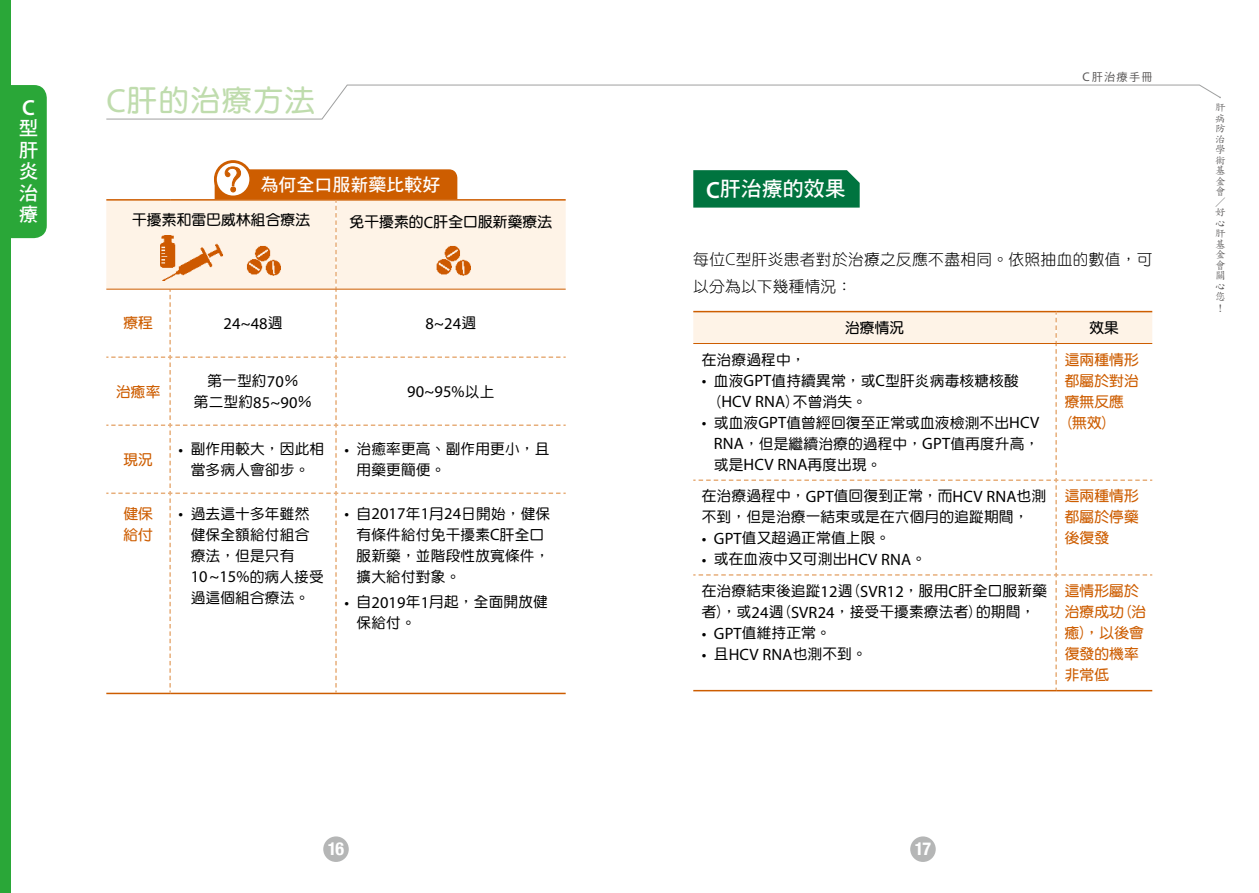
<style>
.page{position:relative;width:1259px;height:893px;background:#fff}
.page>*{position:absolute;margin:0;border:0;box-sizing:border-box;transform-origin:0 0}
.t1{font:30px "DF Yuan Std W7";letter-spacing:.05em;color:#bfdcad}
.t2{font:600 21.9px "Myriad Pro";color:#fff}
.t3{font:21px "DF Hei Std W7";color:#fff}
.t4{font:19.5px/21.5px "DF Hei Std W7";color:#fff;text-align:justify}
.t5{font:18px "DF Hei Std W7";color:#fff}
.t6{font:700 condensed 18px "Helvetica Neue";color:#fff}
.t7{font:16.5px "Myriad Pro";letter-spacing:.01em;color:#000}
.t8{font:15.75px/27px "DF Yuan Std W3";letter-spacing:.02em;color:#000}
.t9{font:14.7px/21px "DF Yuan Std W5";letter-spacing:.01em;color:#000}
.t10{font:14.7px/21px "DF Yuan Std W7";letter-spacing:.01em;color:#cd5d00}
.t11{font:14.7px "DF Yuan Std W7";letter-spacing:.01em;color:#000}
.t12{font:11.25px "DF Hei Std W5";letter-spacing:.1em;color:#595757}
.t13{font:10.5px/10.5px "DF Kai Shu Std W5";color:#595757;text-align:justify}
.s1{font-family:"Myriad Pro";font-size:33.6px}
.s2{font-family:"Myriad Pro";font-size:16.5px}
.s3{font-family:"DF Yuan Std W5";font-size:14.7px}
.s4{font-family:"Myriad Pro";font-weight:600;font-size:23.55px}
.s5{font-family:"Myriad Pro";font-size:12.6px}
.s6{font-family:"Myriad Pro";font-weight:300;font-size:17.7px}
</style>
<div class="page">
<div style="left:910px;top:836px;width:25px;height:26px;background:#b5b6b6;border-radius:50%"></div>
<div style="left:323px;top:836px;width:26px;height:26px;background:#b5b6b6;border-radius:50%"></div>
<div style="left:11px;top:85px;width:36px;height:153px;background:#2aa738"></div>
<div style="left:0;top:0;width:11px;height:893px;background:#2aa738"></div>
<svg style="left:106px;top:85px;width:1115px;height:34px"></svg>
<div style="left:693px;top:170px;width:166px;height:38px;background:#00743f"></div>
<hr style="left:693px;top:690px;width:363px;height:1px;background:#cd5d00">
<hr style="left:1056px;top:690px;width:96px;height:1px;background:#cd5d00">
<hr style="left:693px;top:311px;width:363px;height:1px;background:#cd5d00">
<hr style="left:1056px;top:311px;width:96px;height:1px;background:#cd5d00">
<svg style="left:693px;top:312px;width:459px;height:378px"></svg>
<hr style="left:693px;top:343px;width:363px;height:1px;background:#cd5d00">
<hr style="left:1056px;top:343px;width:96px;height:1px;background:#cd5d00">
<hr style="left:106px;top:693px;width:64px;height:1px;background:#cd5d00">
<hr style="left:170px;top:693px;width:166px;height:1px;background:#cd5d00">
<hr style="left:336px;top:693px;width:230px;height:1px;background:#cd5d00">
<svg style="left:215px;top:162px;width:36px;height:35px"></svg>
<div style="left:214px;top:160px;width:38px;height:38px;border:3px solid #cd5d00;border-radius:50%"></div>
<svg style="left:106px;top:167px;width:460px;height:526px"></svg>
<img style="left:160px;top:235px;width:120px;height:45px">
<img style="left:423px;top:235px;width:47px;height:45px">
<h2 class="t2" style="left:22px;top:93px;width:14px">C</h2>
<h3 class="t4" style="left:19px;top:117px;width:20px">型肝炎治療</h3>
<h1 class="t1" style="left:106px;top:84px;width:210px"><span class="s1">C</span>肝的治療方法</h1>
<p class="t5" style="left:261px;top:174px;width:181px">為何全口服新藥比較好</p>
<p class="t11" style="left:132px;top:212px;width:180px">干擾素和雷巴威林組合療法</p>
<p class="t11" style="left:349px;top:214px;width:204px">免干擾素的<span class="s2">C</span>肝全口服新藥療法</p>
<p class="t10" style="left:123px;top:312px;width:31px">療程</p>
<p class="t7" style="left:223px;top:313px;width:61px">24~48<span class="s3">週</span></p>
<p class="t7" style="left:425px;top:313px;width:52px">8~24<span class="s3">週</span></p>
<p class="t10" style="left:116px;top:380px;width:46px">治癒率</p>
<p class="t9" style="left:194px;top:370px;width:120px;text-align:center">第一型約<span class="s2">70</span>％<br>第二型約<span class="s2">85~90</span>％</p>
<p class="t7" style="left:407px;top:382px;width:89px">90~95%<span class="s3">以上</span></p>
<p class="t10" style="left:123px;top:448px;width:31px">現況</p>
<p class="t9" style="left:179px;top:438px;width:147px;text-align:center"><span class="s2">•</span> 副作用較大，因此相當多病人會卻步。</p>
<p class="t9" style="left:356px;top:438px;width:194px;text-indent:-12px"><span class="s2">•</span> 治癒率更高、副作用更小，且用藥更簡便。</p>
<p class="t10" style="left:123px;top:503px;width:31px">健保給付</p>
<p class="t9" style="left:191px;top:503px;width:120px;text-align:justify;text-indent:-12px"><span class="s2">•</span> 過去這十多年雖然健保全額給付組合療法，但是只有</p>
<p class="t7" style="left:191px;top:567px;width:135px">10~15%<span class="s3">的病人接受</span></p>
<p class="t9" style="left:191px;top:587px;width:120px">過這個組合療法。</p>
<p class="t9" style="left:356px;top:503px;width:195px;text-indent:-12px"><span class="s2">•</span> 自<span class="s2">2017</span>年<span class="s2">1</span>月<span class="s2">24</span>日開始，健保有條件給付免干擾素<span class="s2">C</span>肝全口服新藥，並階段性放寬條件，擴大給付對象。</p>
<p class="t9" style="left:356px;top:591px;width:193px;text-indent:-12px"><span class="s2">•</span> 自<span class="s2">2019</span>年<span class="s2">1</span>月起，全面開放健保給付。</p>
<h3 class="t3" style="left:706px;top:178px;width:141px"><span class="s4">C</span>肝治療的效果</h3>
<p class="t12" style="left:1082px;top:71px;width:72px"><span class="s5">C</span>肝治療手冊</p>
<p class="t8" style="left:693px;top:245px;width:461px">每位<span class="s6">C</span>型肝炎患者對於治療之反應不盡相同。依照抽血的數值，可以分為以下幾種情況：</p>
<p class="t11" style="left:845px;top:320px;width:61px">治療情況</p>
<p class="t11" style="left:1089px;top:320px;width:31px">效果</p>
<p class="t9" style="left:702px;top:349px;width:105px">在治療過程中，</p>
<p class="t9" style="left:714px;top:370px;width:306px;text-indent:-12px"><span class="s2">•</span> 血液<span class="s2">GPT</span>值持續異常，或<span class="s2">C</span>型肝炎病毒核糖核酸(<span class="s2">HCV RNA</span>)不曾消失。</p>
<p class="t9" style="left:714px;top:412px;width:327px;text-align:justify;text-indent:-12px"><span class="s2">•</span> 或血液<span class="s2">GPT</span>值曾經回復至正常或血液檢測不出<span class="s2">HCV RNA</span>，但是繼續治療的過程中，<span class="s2">GPT</span>值再度升高，或是<span class="s2">HCV RNA</span>再度出現。</p>
<p class="t10" style="left:1064px;top:349px;width:76px">這兩種情形都屬於對治療無反應<br>(無效)</p>
<p class="t9" style="left:702px;top:485px;width:346px">在治療過程中，<span class="s2">GPT</span>值回復到正常，而<span class="s2">HCV RNA</span>也測不到，但是治療一結束或是在六個月的追蹤期間，</p>
<p class="t9" style="left:702px;top:527px;width:190px"><span class="s2">• GPT</span>值又超過正常值上限。</p>
<p class="t9" style="left:702px;top:548px;width:226px"><span class="s2">•</span> 或在血液中又可測出<span class="s2">HCV RNA</span>。</p>
<p class="t9" style="left:702px;top:580px;width:347px">在治療結束後追蹤<span class="s2">12</span>週(<span class="s2">SVR12</span>，服用<span class="s2">C</span>肝全口服新藥者)，或<span class="s2">24</span>週(<span class="s2">SVR24</span>，接受干擾素療法者)的期間，</p>
<p class="t9" style="left:702px;top:622px;width:131px"><span class="s2">• GPT</span>值維持正常。</p>
<p class="t7" style="left:702px;top:644px;width:166px">• <span class="s3">且</span>HCV RNA<span class="s3">也測不到。</span></p>
<p class="t10" style="left:1064px;top:485px;width:76px;text-align:justify">這兩種情形都屬於停藥後復發</p>
<p class="t10" style="left:1064px;top:580px;width:83px">這情形屬於治療成功(治癒)，以後會復發的機率非常低</p>
<p class="t13" style="left:1215px;top:102px;width:12px">肝病防治學術基金會／好心肝基金會關心您</p>
<p class="t13" style="left:1215px;top:303px;width:7px">！</p>
<p class="t6" style="left:328px;top:834px;width:18px">16</p>
<p class="t6" style="left:915px;top:834px;width:18px">17</p>
</div>
